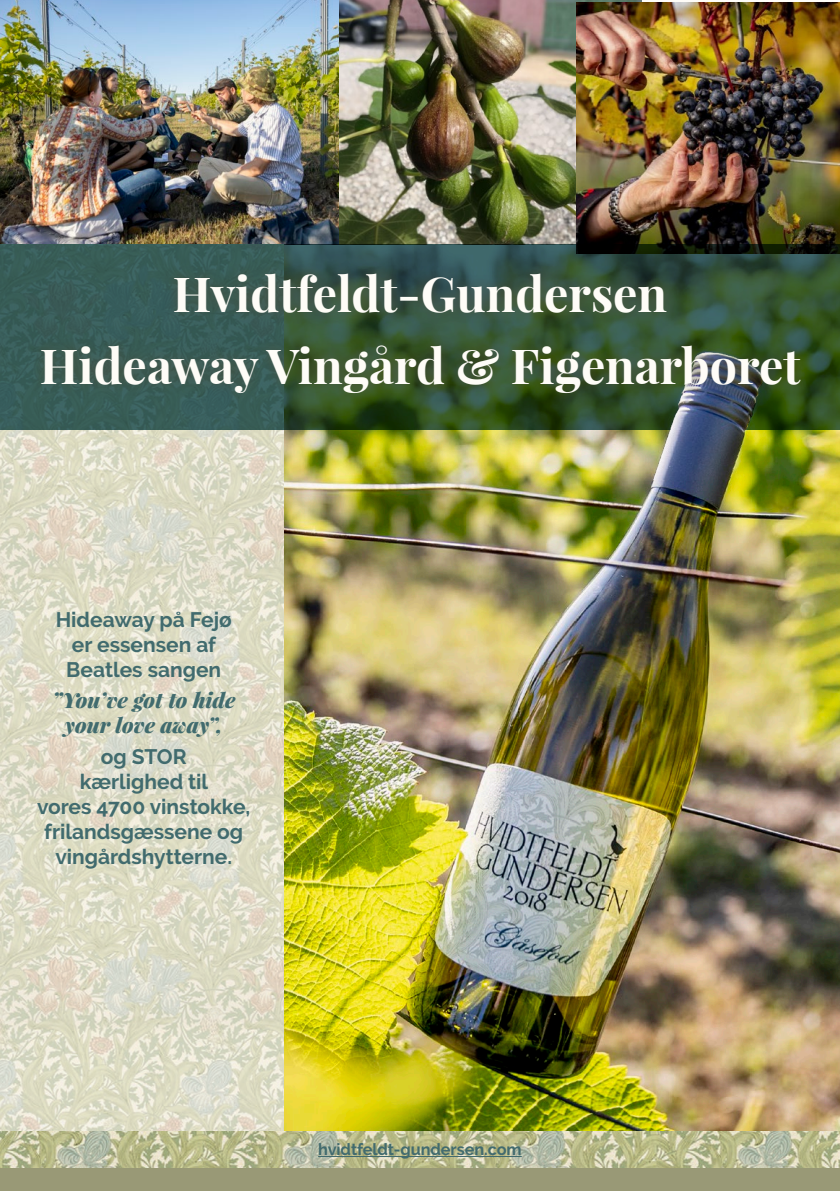
<style>
.page{position:relative;width:840px;height:1191px;background:#fff}
.page>*{position:absolute;margin:0;border:0;box-sizing:border-box;transform-origin:0 0}
.t1{font:700 48.4px/72px "Playfair Display";color:#fff;text-align:center}
.t2{font:700 21px/25.2px "Raleway";color:#426d72;text-align:center}
.t3{font:italic 900 21px/25.2px "Playfair Display";color:#426d72;text-align:center}
.t4{font:700 16.2px "Raleway";letter-spacing:-.005em;color:#436d72}
</style>
<div class="page">
<img style="left:0;top:0;width:839px;height:1191px">
<h1 class="t1" style="left:40px;top:258px;width:761px">Hvidtfeldt-Gundersen<br>Hideaway Vingård &amp; Figenarboret</h1>
<p class="t2" style="left:56px;top:606px;width:177px">Hideaway på Fejø er essensen af<br>Beatles sangen</p>
<p class="t3" style="left:52px;top:686px;width:185px">”You’ve got to hide your love away”,</p>
<p class="t2" style="left:37px;top:743px;width:215px">og STOR<br>kærlighed til<br>vores 4700 vinstokke, frilandsgæssene og vingårdshytterne.</p>
<p class="t4" style="left:318px;top:1140px;width:205px">hvidtfeldt-gundersen.com</p>
</div>
